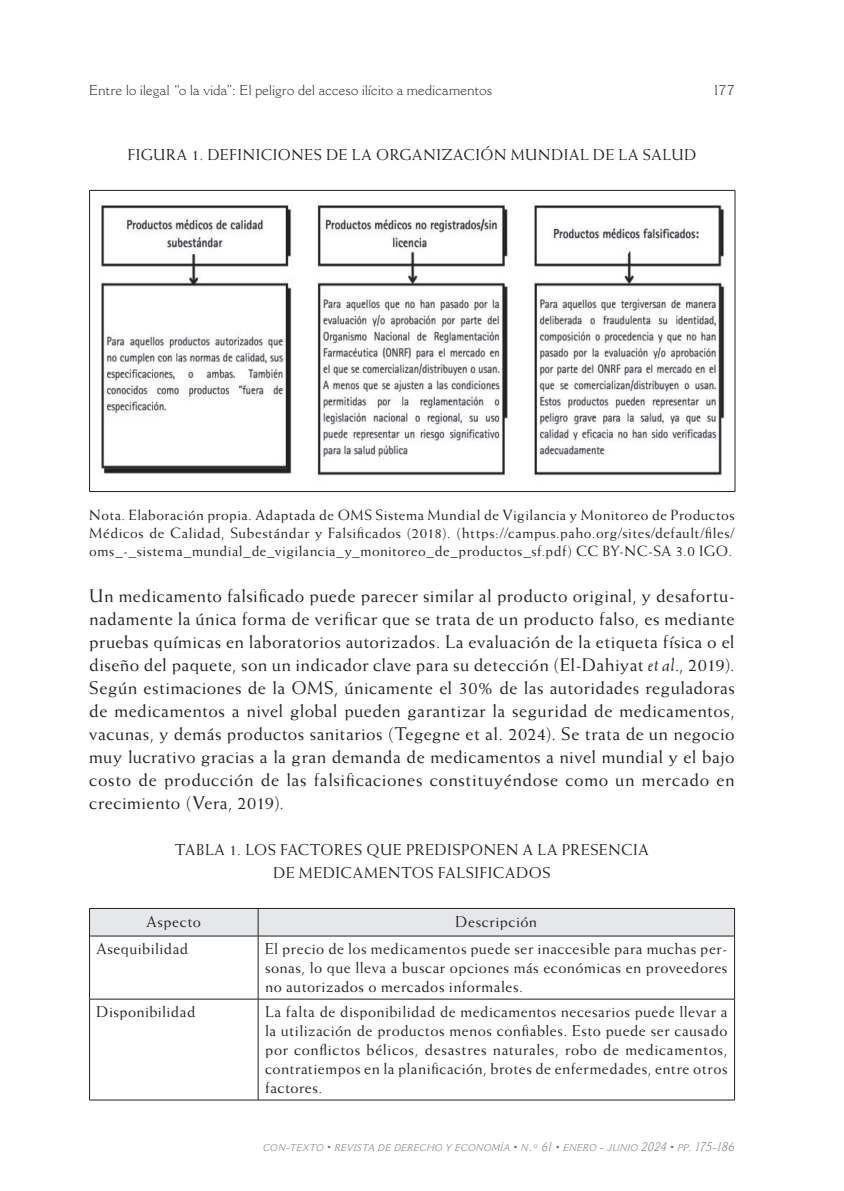
<style>
.page{position:relative;width:844px;height:1191px;background:#fff}
.page>*{position:absolute;margin:0;border:0;box-sizing:border-box;transform-origin:0 0}
.t1{font:18.38px/22.9px "Weiss Std";letter-spacing:.03em;color:#231f20;text-align:justify}
.t2{font:15.75px/18.9px "Weiss Std";letter-spacing:.035em;color:#231f20;text-align:justify}
.t3{font:14.88px/17.8px "Weiss Std";letter-spacing:.03em;color:#231f20;text-align:justify}
.t4{font:300 14px "Cantoria MT Std";letter-spacing:.02em;color:#231f20}
.t5{font:300 14px "Cantoria MT Std";letter-spacing:.02em;color:#231f20;scale:1.1 1}
.t6{font:italic 300 9.62px "Cantoria MT Std";letter-spacing:.04em;color:#6c6d70}
.s1{font-style:italic}
.s2{font-size:12.25px}
</style>
<div class="page">
<hr style="left:89px;top:190px;width:646px;height:1px;background:#231f20">
<hr style="left:89px;top:191px;width:1px;height:300px;background:#231f20">
<hr style="left:734px;top:191px;width:1px;height:300px;background:#231f20">
<hr style="left:89px;top:491px;width:646px;height:1px;background:#231f20">
<img style="left:101px;top:205px;width:624px;height:271px">
<div style="left:89px;top:908px;width:646px;height:28px;background:#e6e7e9"></div>
<hr style="left:89px;top:935px;width:169px;height:1px;background:#231f20">
<hr style="left:89px;top:936px;width:1px;height:63px;background:#231f20">
<hr style="left:258px;top:935px;width:476px;height:1px;background:#231f20">
<hr style="left:258px;top:936px;width:1px;height:63px;background:#231f20">
<hr style="left:734px;top:936px;width:1px;height:63px;background:#231f20">
<hr style="left:89px;top:998px;width:169px;height:1px;background:#231f20">
<hr style="left:89px;top:999px;width:1px;height:100px;background:#231f20">
<hr style="left:258px;top:998px;width:476px;height:1px;background:#231f20">
<hr style="left:258px;top:999px;width:1px;height:100px;background:#231f20">
<hr style="left:734px;top:999px;width:1px;height:100px;background:#231f20">
<hr style="left:89px;top:1099px;width:169px;height:1px;background:#231f20">
<hr style="left:258px;top:1099px;width:476px;height:1px;background:#231f20">
<p class="t4" style="left:89px;top:81px;width:404px">Entre lo ilegal “o la vida”: El peligro del acceso ilícito a medicamentos</p>
<p class="t5" style="left:712px;top:81px;width:21px">177</p>
<p class="t2" style="left:128px;top:145px;width:570px">FIGURA 1. DEFINICIONES DE LA ORGANIZACIÓN MUNDIAL DE LA SALUD</p>
<p class="t3" style="left:89px;top:506px;width:646px">Nota. Elaboración propia. Adaptada de OMS Sistema Mundial de Vigilancia y Monitoreo de Productos Médicos de Calidad, Subestándar y Falsificados (2018). (https://campus.paho.org/sites/default/files/ oms_-_sistema_mundial_de_vigilancia_y_monitoreo_de_productos_sf.pdf) CC BY-NC-SA 3.0 IGO.</p>
<p class="t1" style="left:89px;top:584px;width:647px">Un medicamento falsificado puede parecer similar al producto original, y desafortu&shy;nadamente la única forma de verificar que se trata de un producto falso, es mediante pruebas químicas en laboratorios autorizados. La evaluación de la etiqueta física o el diseño del paquete, son un indicador clave para su detección (El-Dahiyat <span class="s1">et al</span>., 2019).<br>Según estimaciones de la OMS, únicamente el 30% de las autoridades reguladoras de medicamentos a nivel global pueden garantizar la seguridad de medicamentos, vacunas, y demás productos sanitarios (Tegegne et al. 2024). Se trata de un negocio muy lucrativo gracias a la gran demanda de medicamentos a nivel mundial y el bajo costo de producción de las falsificaciones constituyéndose como un mercado en crecimiento (Vera, 2019).</p>
<p class="t2" style="left:175px;top:838px;width:475px;line-height:22.9px;text-align:center">TABLA 1. LOS FACTORES QUE PREDISPONEN A LA PRESENCIA<br>DE MEDICAMENTOS FALSIFICADOS</p>
<p class="t2" style="left:147px;top:911px;width:56px">Aspecto</p>
<p class="t2" style="left:455px;top:911px;width:83px">Descripción</p>
<p class="t2" style="left:96px;top:939px;width:93px">Asequibilidad</p>
<p class="t2" style="left:265px;top:939px;width:464px">El precio de los medicamentos puede ser inaccesible para muchas per&shy;sonas, lo que lleva a buscar opciones más económicas en proveedores no autorizados o mercados informales.</p>
<p class="t2" style="left:96px;top:1002px;width:100px">Disponibilidad</p>
<p class="t2" style="left:265px;top:1002px;width:464px">La falta de disponibilidad de medicamentos necesarios puede llevar a la utilización de productos menos confiables. Esto puede ser causado por conflictos bélicos, desastres naturales, robo de medicamentos, contratiempos en la planificación, brotes de enfermedades, entre otros factores.</p>
<p class="t6" style="left:263px;top:1141px;width:473px">CON<span class="s2">-</span>TEXTO <span class="s2">•</span> REVISTA DE DERECHO Y ECONOMÍA <span class="s2">•</span> N<span class="s2">.º 61 •</span> ENERO <span class="s2">-</span> JUNIO <span class="s2">2024 •</span> PP<span class="s2">. 175-186</span></p>
</div>
